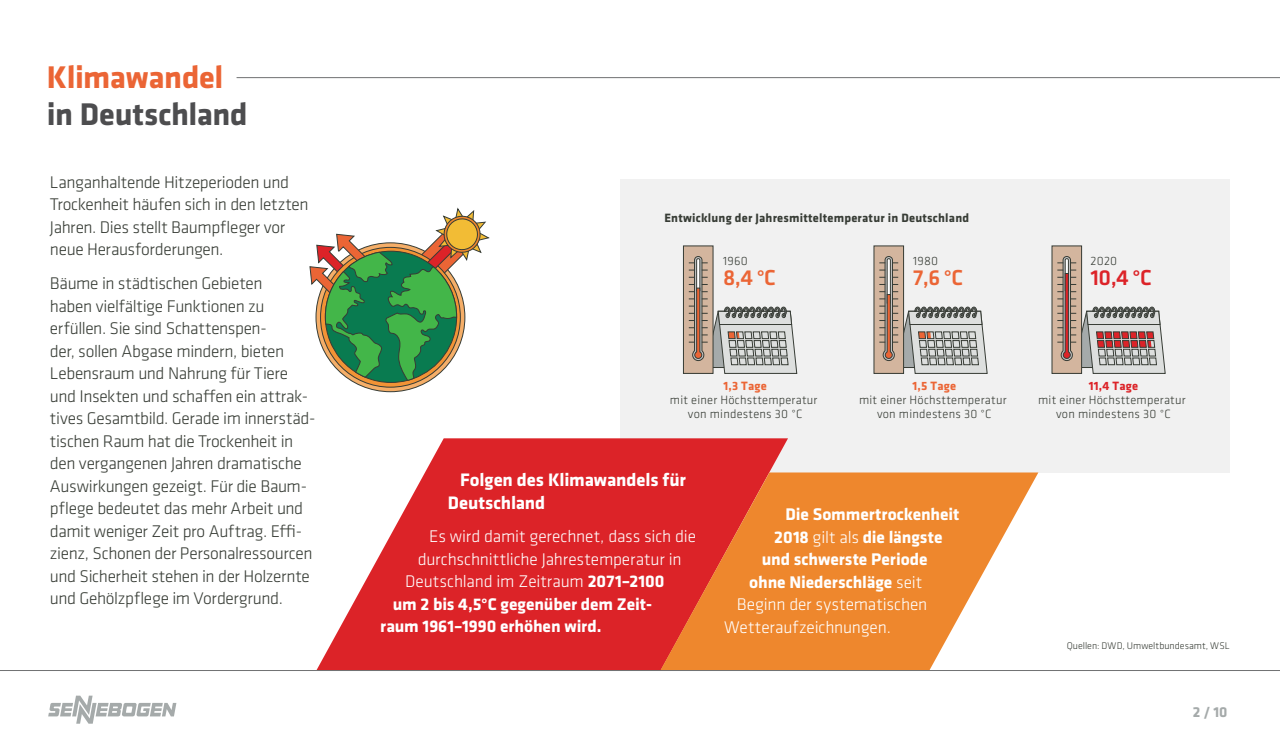
<style>
.page{position:relative;width:1280px;height:750px;background:#fff}
.page>*{position:absolute;margin:0;border:0;box-sizing:border-box;transform-origin:0 0}
.t1{font:700 32.5px "Klavika";letter-spacing:-.01em;color:#4d4d4f}
.t2{font:700 32.5px "Klavika";letter-spacing:-.01em;color:#eb6535}
.t3{font:500 22.5px "Klavika";color:#eb6535}
.t4{font:500 22.5px "Klavika";color:#dc2328}
.t5{font:700 18.75px/22.5px "Klavika";letter-spacing:-.005em;color:#fff}
.t6{font:300 17.5px/22.5px "Klavika";letter-spacing:-.02em;color:#373c35}
.t7{font:300 17.5px "Klavika";letter-spacing:-.01em;color:#fff}
.t8{font:700 17.5px "Klavika";letter-spacing:-.005em;color:#fff}
.t9{font:700 15px "Klavika";color:#a5aaaa}
.t10{font:300 12.5px/13.8px "Klavika";letter-spacing:.015em;color:#373c35;text-align:center}
.t11{font:700 12.5px "Klavika";letter-spacing:.015em;color:#373c35}
.t12{font:700 12.5px "Klavika";letter-spacing:.015em;color:#eb6535}
.t13{font:700 12.5px "Klavika";letter-spacing:.015em;color:#dc2328}
.t14{font:300 10px "Klavika";color:#373c35}
.s1{font-weight:700}
.s2{font-weight:300}
</style>
<div class="page">
<svg style="left:48px;top:696px;width:128px;height:28px"></svg>
<div style="left:621px;top:179px;width:609px;height:293px;background:#f1f1f1"></div>
<div style="left:1052px;top:246px;width:30px;height:127px;background:#d3b59e"></div>
<svg style="left:1057px;top:256px;width:109px;height:118px"></svg>
<div style="left:874px;top:246px;width:30px;height:127px;background:#d3b59e"></div>
<svg style="left:879px;top:256px;width:109px;height:118px"></svg>
<div style="left:683px;top:246px;width:30px;height:127px;background:#d3b59e"></div>
<div style="left:683px;top:246px;width:30px;height:128px;border:1px solid #373c35"></div>
<svg style="left:689px;top:256px;width:108px;height:118px"></svg>
<svg style="left:309px;top:207px;width:181px;height:176px"></svg>
<svg style="left:317px;top:438px;width:471px;height:232px;fill:#dc2328"></svg>
<hr style="left:237px;top:77px;width:1043px;height:1px;background:#707172">
<svg style="left:661px;top:473px;width:377px;height:197px;background:#ed8a4a"></svg>
<hr style="left:0;top:670px;width:1280px;height:1px;background:#707172">
<h1 class="t2" style="left:47px;top:59px;width:178px">Klimawandel</h1>
<h1 class="t1" style="left:47px;top:97px;width:202px">in Deutschland</h1>
<p class="t6" style="left:50px;top:171px;width:260px">Langanhaltende Hitzeperioden und Trockenheit häufen sich in den letzten Jahren. Dies stellt Baumpfleger vor neue Herausforderungen.</p>
<p class="t6" style="left:50px;top:272px;width:267px">Bäume in städtischen Gebieten<br>haben vielfältige Funktionen zu erfüllen. Sie sind Schattenspen-<br>der, sollen Abgase mindern, bieten Lebensraum und Nahrung für Tiere und Insekten und schaffen ein attrak&shy;tives Gesamtbild. Gerade im innerstäd&shy;tischen Raum hat die Trockenheit in den vergangenen Jahren dramatische Auswirkungen gezeigt. Für die Baum&shy;pflege bedeutet das mehr Arbeit und damit weniger Zeit pro Auftrag. Effi&shy;zienz, Schonen der Personalressourcen und Sicherheit stehen in der Holzernte und Gehölzpflege im Vordergrund.</p>
<p class="t11" style="left:664px;top:211px;width:306px">Entwicklung der Jahresmitteltemperatur in Deutschland</p>
<p class="t10" style="left:723px;top:254px;width:26px">1960</p>
<p class="t10" style="left:913px;top:254px;width:27px">1980</p>
<p class="t10" style="left:1091px;top:254px;width:28px">2020</p>
<p class="t3" style="left:723px;top:265px;width:54px">8,4 °C</p>
<p class="t3" style="left:913px;top:265px;width:52px">7,6 °C</p>
<p class="t4" style="left:1091px;top:265px;width:63px">10,4 °C</p>
<p class="t12" style="left:723px;top:379px;width:45px">1,3 Tage</p>
<p class="t10" style="left:670px;top:393px;width:149px">mit einer Höchsttemperatur von mindestens 30 °C</p>
<p class="t12" style="left:913px;top:379px;width:45px">1,5 Tage</p>
<p class="t10" style="left:859px;top:393px;width:149px">mit einer Höchsttemperatur von mindestens 30 °C</p>
<p class="t5" style="left:448px;top:469px;width:240px;text-indent:13px">Folgen des Klimawandels für<br>Deutschland</p>
<p class="t7" style="left:429px;top:526px;width:269px">Es wird damit gerechnet, dass sich die</p>
<p class="t7" style="left:418px;top:549px;width:265px">durchschnittliche Jahrestemperatur in</p>
<p class="t7" style="left:405px;top:571px;width:261px">Deutschland im Zeitraum <span class="s1">2071–2100</span></p>
<p class="t8" style="left:393px;top:595px;width:261px">um 2 bis 4,5°C gegenüber dem Zeit-</p>
<p class="t8" style="left:380px;top:617px;width:223px">raum 1961–1990 erhöhen wird.</p>
<p class="t8" style="left:786px;top:505px;width:176px">Die Sommertrockenheit</p>
<p class="t8" style="left:774px;top:527px;width:170px">2018 <span class="s2">gilt als</span> die längste</p>
<p class="t8" style="left:762px;top:550px;width:167px">und schwerste Periode</p>
<p class="t8" style="left:749px;top:572px;width:175px">ohne Niederschläge <span class="s2">seit</span></p>
<p class="t7" style="left:737px;top:594px;width:192px">Beginn der systematischen</p>
<p class="t7" style="left:724px;top:616px;width:168px">Wetteraufzeichnungen.</p>
<p class="t13" style="left:1089px;top:379px;width:51px">11,4 Tage</p>
<p class="t10" style="left:1038px;top:393px;width:149px">mit einer Höchsttemperatur von mindestens 30 °C</p>
<p class="t14" style="left:1067px;top:639px;width:165px">Quellen: DWD, Umweltbundesamt, WSL</p>
<p class="t9" style="left:1193px;top:704px;width:36px">2 / 10</p>
</div>
